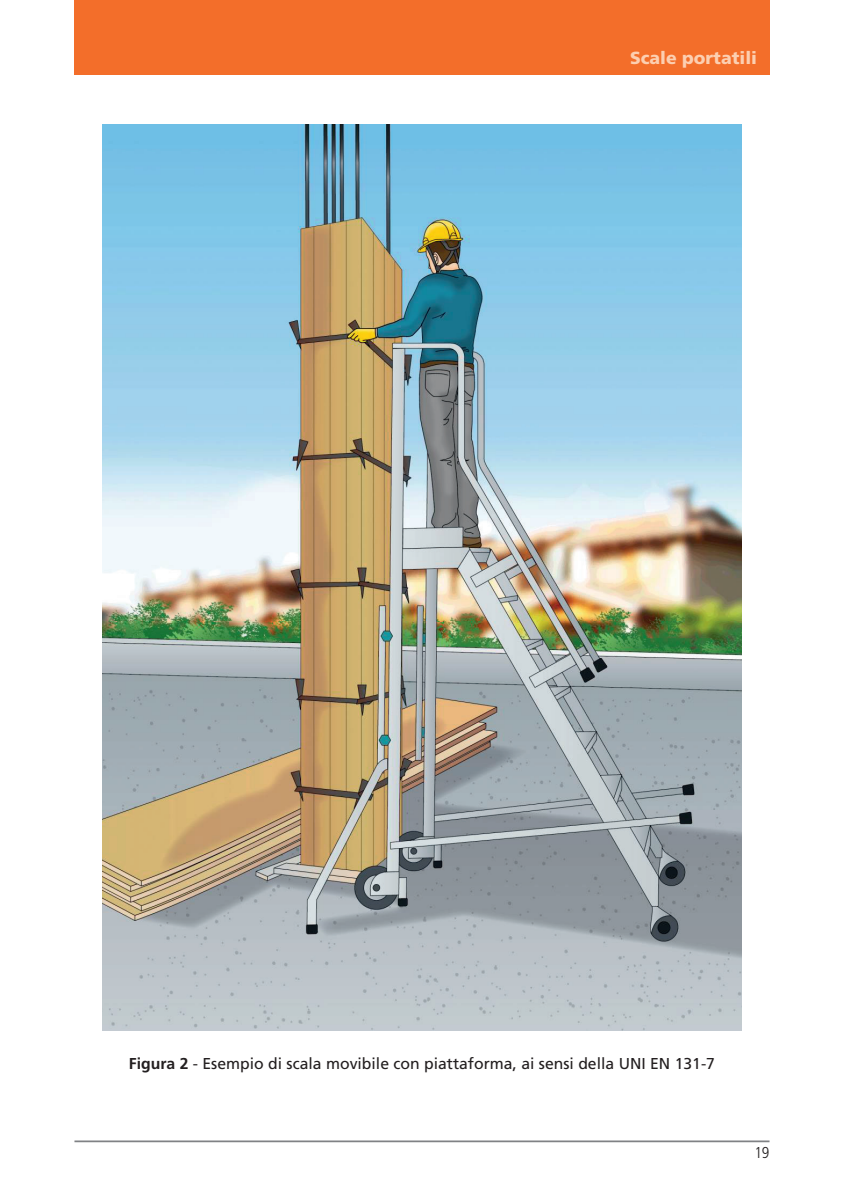
<style>
.page{position:relative;width:844px;height:1191px;background:#fff}
.page>*{position:absolute;margin:0;border:0;box-sizing:border-box;transform-origin:0 0}
.t1{font:17.5px "Frutiger HAIAAL";color:#fccfb1}
.t2{font:15.75px "Frutiger HAIAAD";color:#231f20}
.t3{font:15.75px "Frutiger LHAIAAJ";color:#231f20}
.s1{font-family:"Frutige HAIAAG"}
</style>
<div class="page">
<div style="left:74px;top:0;width:695px;height:74px;background:#f36e2a"></div>
<hr style="left:74px;top:1140px;width:695px;height:2px;background:#808285">
<img style="left:102px;top:124px;width:639px;height:906px">
<p class="t1" style="left:630px;top:51px;width:128px">Scale portatili</p>
<p class="t2" style="left:129px;top:1057px;width:587px"><span class="s1">Figura 2</span> - Esempio di scala movibile con piattaforma, ai sensi della UNI EN 131-7</p>
<p class="t3" style="left:754px;top:1146px;width:17px">19</p>
</div>
